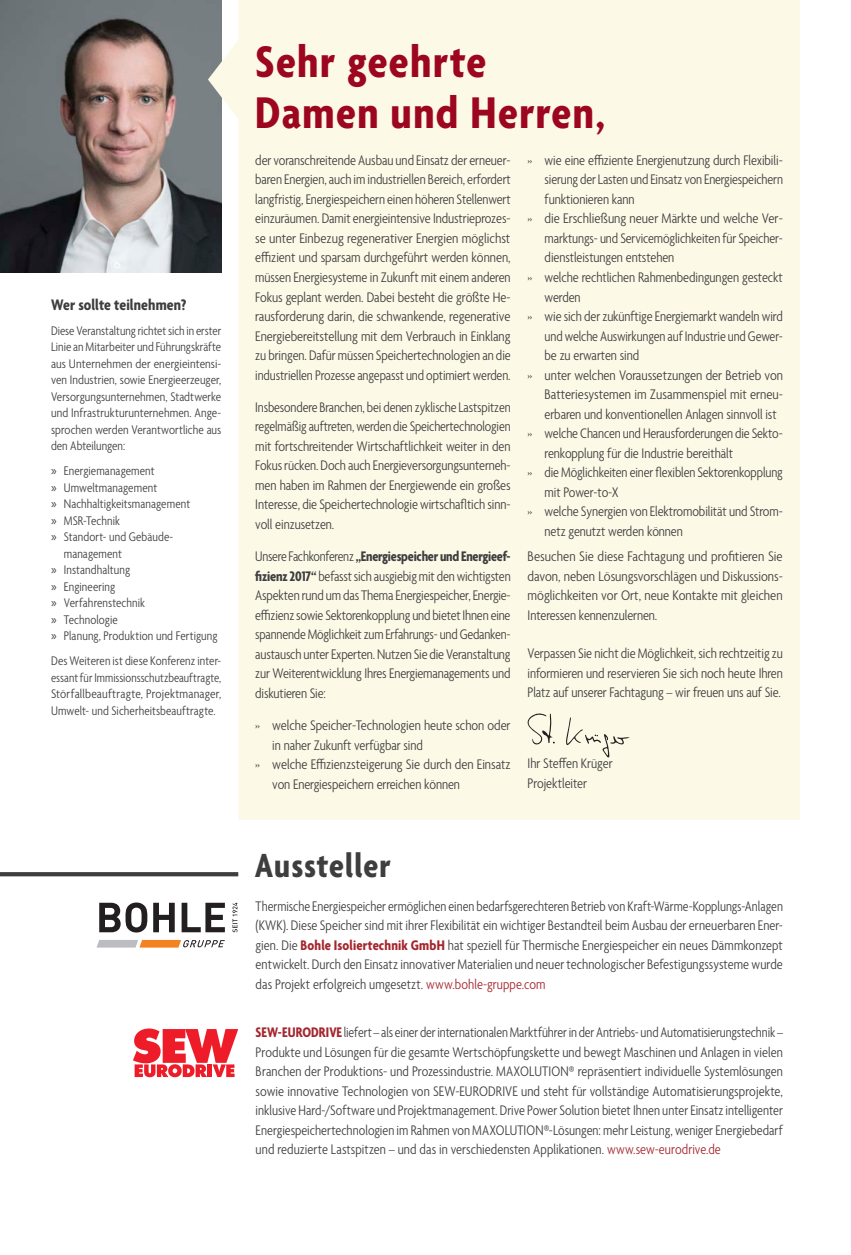
<style>
.page{position:relative;width:851px;height:1255px;background:#fff}
.page>*{position:absolute;margin:0;border:0;box-sizing:border-box;transform-origin:0 0}
.t1{font:700 condensed 48px/51px "Agenda";letter-spacing:.03em;color:#9d061f}
.t2{font:700 condensed 36px "Agenda";letter-spacing:.025em;color:#3e3e3f}
.t3{font:700 condensed 16.5px "Agenda";letter-spacing:.005em;color:#3e3e3f}
.t4{font:300 condensed 15px/19.5px "Agenda";letter-spacing:-.005em;color:#3e3e3f;text-align:justify}
.t5{font:300 condensed 13.5px/16.5px "Agenda";letter-spacing:.01em;color:#3e3e3f;text-align:justify}
.s1{font-family:"Myriad Pro";font-weight:400;font-stretch:normal}
.s2{font-weight:700}
.s3{font-weight:700;color:#a5262d}
.s4{color:#a5262d}
</style>
<div class="page">
<img style="left:0;top:0;width:208px;height:272px">
<div style="left:208px;top:0;width:591px;height:820px;background:#fdf9e7"></div>
<svg style="left:526px;top:712px;width:28px;height:33px"></svg>
<svg style="left:565px;top:717px;width:64px;height:40px;background:#ece8d8"></svg>
<svg style="left:0;top:872px;width:238px;height:4px"></svg>
<svg style="left:99px;top:902px;width:48px;height:30px"></svg>
<svg style="left:153px;top:902px;width:22px;height:30px"></svg>
<svg style="left:181px;top:902px;width:44px;height:30px"></svg>
<svg style="left:97px;top:939px;width:128px;height:8px"></svg>
<svg style="left:232px;top:902px;width:5px;height:30px"></svg>
<svg style="left:133px;top:1028px;width:105px;height:49px"></svg>
<p class="t3" style="left:51px;top:295px;width:137px">Wer sollte teilnehmen?</p>
<p class="t5" style="left:51px;top:323px;width:172px">Diese Veranstaltung richtet sich in erster Linie an Mitarbeiter und Führungskräfte aus Unternehmen der energieintensi&shy;ven Industrien, sowie Energieerzeuger, Versorgungsunternehmen, Stadtwerke und Infrastrukturunternehmen. Ange&shy;sprochen werden Verantwortliche aus den Abteilungen:</p>
<p class="t5" style="left:51px;top:463px;width:105px"><span class="s1">»</span> Energiemanagement</p>
<p class="t5" style="left:51px;top:480px;width:108px"><span class="s1">»</span> Umweltmanagement</p>
<p class="t5" style="left:51px;top:496px;width:141px"><span class="s1">»</span> Nachhaltigkeitsmanagement</p>
<p class="t5" style="left:51px;top:513px;width:70px"><span class="s1">»</span> MSR-Technik</p>
<p class="t5" style="left:51px;top:529px;width:124px"><span class="s1">»</span> Standort- und Gebäude-</p>
<p class="t5" style="left:64px;top:546px;width:60px">management</p>
<p class="t5" style="left:51px;top:562px;width:81px"><span class="s1">»</span> Instandhaltung</p>
<p class="t5" style="left:51px;top:579px;width:66px"><span class="s1">»</span> Engineering</p>
<p class="t5" style="left:51px;top:595px;width:95px"><span class="s1">»</span> Verfahrenstechnik</p>
<p class="t5" style="left:51px;top:612px;width:68px"><span class="s1">»</span> Technologie</p>
<p class="t5" style="left:51px;top:628px;width:168px"><span class="s1">»</span> Planung, Produktion und Fertigung</p>
<p class="t5" style="left:51px;top:653px;width:172px">Des Weiteren ist diese Konferenz inter&shy;essant für Immissionsschutzbeauftragte, Störfallbeauftragte, Projektmanager, Umwelt- und Sicherheitsbeauftragte.</p>
<h1 class="t1" style="left:255px;top:39px;width:351px">Sehr geehrte<br>Damen und Herren,</h1>
<p class="t4" style="left:255px;top:151px;width:257px">der voranschreitende Ausbau und Einsatz der erneuer&shy;baren Energien, auch im industriellen Bereich, erfordert langfristig, Energiespeichern einen höheren Stellenwert einzuräumen. Damit energieintensive Industrieprozes&shy;se unter Einbezug regenerativer Energien möglichst effizient und sparsam durchgeführt werden können, müssen Energiesysteme in Zukunft mit einem anderen Fokus geplant werden. Dabei besteht die größte He&shy;rausforderung darin, die schwankende, regenerative Energiebereitstellung mit dem Verbrauch in Einklang zu bringen. Dafür müssen Speichertechnologien an die industriellen Prozesse angepasst und optimiert werden.</p>
<p class="t4" style="left:255px;top:398px;width:257px">Insbesondere Branchen, bei denen zyklische Lastspitzen regelmäßig auftreten, werden die Speichertechnologien mit fortschreitender Wirtschaftlichkeit weiter in den Fokus rücken. Doch auch Energieversorgungsunterneh&shy;men haben im Rahmen der Energiewende ein großes Interesse, die Speichertechnologie wirtschafltich sinn&shy;voll einzusetzen.</p>
<p class="t4" style="left:255px;top:547px;width:257px">Unsere Fachkonferenz <span class="s2">„Energiespeicher und Energieef&shy;fizienz 2017“</span> befasst sich ausgiebig mit den wichtigsten Aspekten rund um das Thema Energiespeicher, Energie&shy;effizienz sowie Sektorenkopplung und bietet Ihnen eine spannende Möglichkeit zum Erfahrungs- und Gedanken&shy;austausch unter Experten. Nutzen Sie die Veranstaltung zur Weiterentwicklung Ihres Energiemanagements und diskutieren Sie:</p>
<p class="t4" style="left:255px;top:716px;width:257px">» welche Speicher-Technologien heute schon oder</p>
<p class="t4" style="left:272px;top:736px;width:152px">in naher Zukunft verfügbar sind</p>
<p class="t4" style="left:255px;top:755px;width:257px">» welche Effizienzsteigerung Sie durch den Einsatz</p>
<p class="t4" style="left:272px;top:775px;width:189px">von Energiespeichern erreichen können</p>
<p class="t4" style="left:527px;top:151px;width:257px">» wie eine effiziente Energienutzung durch Flexibili-</p>
<p class="t4" style="left:544px;top:171px;width:240px">sierung der Lasten und Einsatz von Energiespeichern</p>
<p class="t4" style="left:544px;top:190px;width:91px">funktionieren kann</p>
<p class="t4" style="left:527px;top:210px;width:257px">» die Erschließung neuer Märkte und welche Ver-</p>
<p class="t4" style="left:544px;top:229px;width:240px">marktungs- und Servicemöglichkeiten für Speicher-</p>
<p class="t4" style="left:544px;top:249px;width:131px">dienstleistungen entstehen</p>
<p class="t4" style="left:527px;top:268px;width:257px">» welche rechtlichen Rahmenbedingungen gesteckt</p>
<p class="t4" style="left:544px;top:288px;width:38px">werden</p>
<p class="t4" style="left:527px;top:307px;width:256px">» wie sich der zukünftige Energiemarkt wandeln wird</p>
<p class="t4" style="left:544px;top:327px;width:240px">und welche Auswirkungen auf Industrie und Gewer-</p>
<p class="t4" style="left:544px;top:346px;width:96px">be zu erwarten sind</p>
<p class="t4" style="left:527px;top:366px;width:257px">» unter welchen Voraussetzungen der Betrieb von</p>
<p class="t4" style="left:544px;top:385px;width:240px">Batteriesystemen im Zusammenspiel mit erneu-</p>
<p class="t4" style="left:544px;top:405px;width:233px">erbaren und konventionellen Anlagen sinnvoll ist</p>
<p class="t4" style="left:527px;top:424px;width:257px">» welche Chancen und Herausforderungen die Sekto-</p>
<p class="t4" style="left:544px;top:444px;width:190px">renkopplung für die Industrie bereithält</p>
<p class="t4" style="left:527px;top:463px;width:257px">» die Möglichkeiten einer flexiblen Sektorenkopplung</p>
<p class="t4" style="left:544px;top:483px;width:76px">mit Power-to-X</p>
<p class="t4" style="left:527px;top:502px;width:257px">» welche Synergien von Elektromobilität und Strom-</p>
<p class="t4" style="left:544px;top:522px;width:140px">netz genutzt werden können</p>
<p class="t4" style="left:527px;top:547px;width:257px">Besuchen Sie diese Fachtagung und profitieren Sie davon, neben Lösungsvorschlägen und Diskussions&shy;möglichkeiten vor Ort, neue Kontakte mit gleichen Interessen kennenzulernen.</p>
<p class="t4" style="left:527px;top:644px;width:257px">Verpassen Sie nicht die Möglichkeit, sich rechtzeitig zu informieren und reservieren Sie sich noch heute Ihren Platz auf unserer Fachtagung – wir freuen uns auf Sie.</p>
<p class="t4" style="left:527px;top:754px;width:86px">Ihr Steffen Krüger<br>Projektleiter</p>
<h2 class="t2" style="left:255px;top:845px;width:137px">Aussteller</h2>
<p class="t4" style="left:255px;top:896px;width:528px">Thermische Energiespeicher ermöglichen einen bedarfsgerechteren Betrieb von Kraft-Wärme-Kopplungs-Anlagen (KWK). Diese Speicher sind mit ihrer Flexibilität ein wichtiger Bestandteil beim Ausbau der erneuerbaren Ener&shy;gien. Die <span class="s3">Bohle Isoliertechnik GmbH</span> hat speziell für Thermische Energiespeicher ein neues Dämmkonzept entwickelt. Durch den Einsatz innovativer Materialien und neuer technologischer Befestigungssysteme wurde das Projekt erfolgreich umgesetzt. <span class="s4">www.bohle-gruppe.com</span></p>
<p class="t4" style="left:255px;top:1023px;width:528px"><span class="s3">SEW-EURODRIVE</span> liefert – als einer der internationalen Marktführer in der Antriebs- und Automatisierungstechnik – Produkte und Lösungen für die gesamte Wertschöpfungskette und bewegt Maschinen und Anlagen in vielen Branchen der Produktions- und Prozessindustrie. MAXOLUTION® repräsentiert individuelle Systemlösungen sowie innovative Technologien von SEW-EURODRIVE und steht für vollständige Automatisierungsprojekte, inklusive Hard-/Software und Projektmanagement. Drive Power Solution bietet Ihnen unter Einsatz intelligenter Energiespeichertechnologien im Rahmen von MAXOLUTION®-Lösungen: mehr Leistung, weniger Energiebedarf und reduzierte Lastspitzen – und das in verschiedensten Applikationen. <span class="s4">www.sew-eurodrive.de</span></p>
</div>
